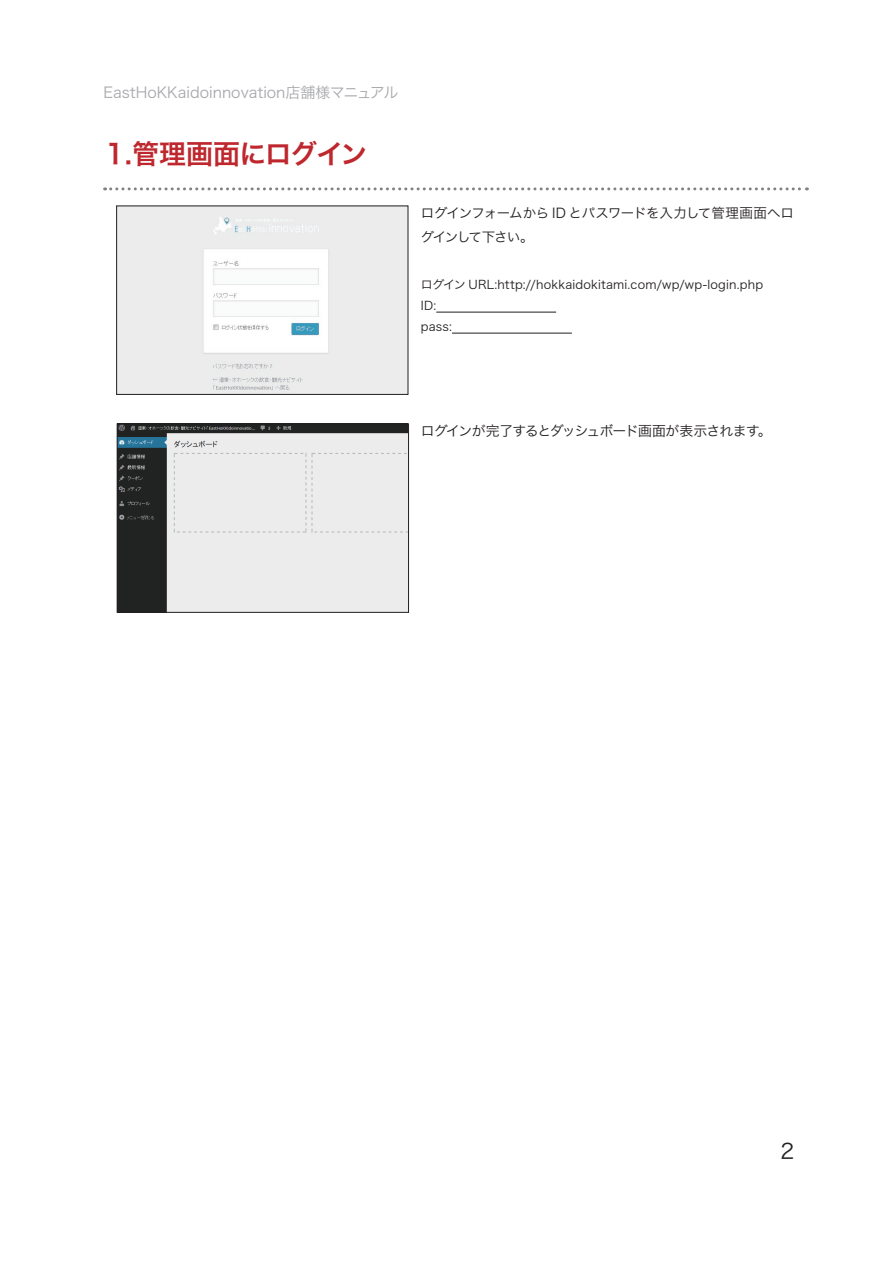
<style>
.page{position:relative;width:893px;height:1263px;background:#fff}
.page>*{position:absolute;margin:0;border:0;box-sizing:border-box;transform-origin:0 0}
.t1{font:27px "Hira Kaku Pro W6";letter-spacing:-.03em;color:#be272d}
.t2{font:21px "Hira Kaku Pro W3";color:#231f20}
.t3{font:15px "Hira Kaku Pro W3";color:#a8a9ad}
.t4{font:13.8px "Hira Kaku Pro W3";letter-spacing:-.055em;color:#231f20}
.t5{font:13.5px/23.4px "Hira Kaku Pro W3";letter-spacing:-.035em;color:#231f20}
.t6{font:12px/21px "Hira Kaku Pro W3";letter-spacing:.015em;color:#231f20}
</style>
<div class="page">
<svg style="left:105px;top:187px;width:702px;height:3px"></svg>
<img style="left:118px;top:208px;width:288px;height:185px">
<div style="left:116px;top:206px;width:292px;height:189px;border:1px solid #231f20"></div>
<hr style="left:436px;top:312px;width:120px;height:1px;background:#231f20">
<hr style="left:452px;top:333px;width:120px;height:1px;background:#231f20">
<img style="left:119px;top:426px;width:288px;height:184px">
<div style="left:117px;top:424px;width:292px;height:188px;border:1px solid #231f20"></div>
<p class="t3" style="left:103px;top:81px;width:297px">EastHoKKaidoinnovation店舗様マニュアル</p>
<h1 class="t1" style="left:106px;top:131px;width:263px">1.管理画面にログイン</h1>
<p class="t5" style="left:421px;top:201px;width:375px">ログインフォームから ID とパスワードを入力して管理画面へログインして下さい。</p>
<p class="t6" style="left:421px;top:274px;width:344px">ログイン URL:http://hokkaidokitami.com/wp/wp-login.php<br>ID:<br>pass:</p>
<p class="t4" style="left:421px;top:420px;width:340px">ログインが完了するとダッシュボード画面が表示されます</p>
<p class="t4" style="left:758px;top:420px;width:15px">。</p>
<h2 class="t2" style="left:780px;top:1135px;width:15px">2</h2>
</div>
